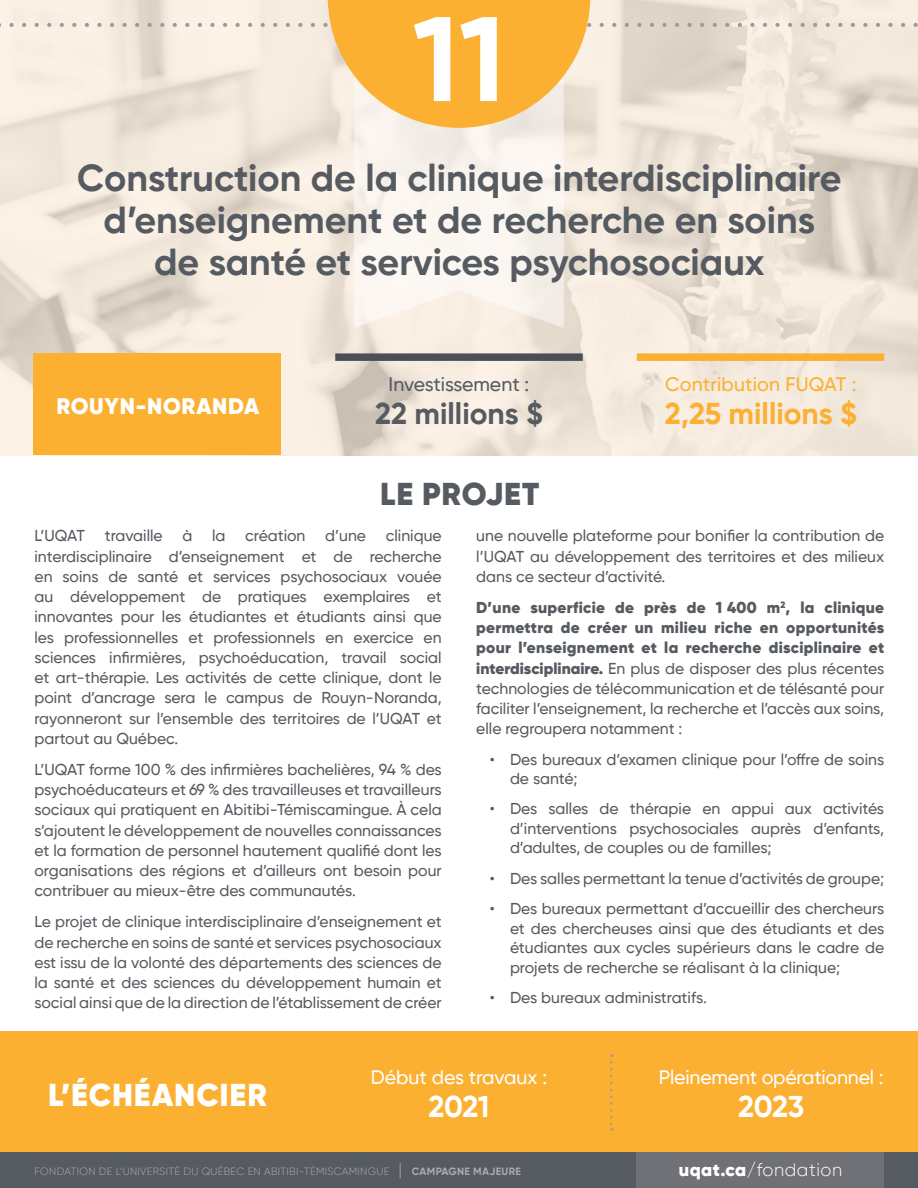
<style>
.page{position:relative;width:918px;height:1188px;background:#fff}
.page>*{position:absolute;margin:0;border:0;box-sizing:border-box;transform-origin:0 0}
.t1{font:700 120px "Gilroy";color:#fff}
.t2{font:700 37.5px/42px "Gilroy";color:#565b61;text-align:center}
.courant{font:900 31.5px "Gilroy";letter-spacing:.03em;color:#fff}
.courant-2{font:900 31.5px "Gilroy";letter-spacing:.03em;color:#565b61}
.courant-3{font:700 30px "Gilroy";color:#fbb031}
.courant-4{font:700 30px "Gilroy";color:#565b61}
.courant-5{font:700 30px "Gilroy";letter-spacing:-.01em;color:#fff}
.courant-6{font:900 22.5px "Gilroy";letter-spacing:.03em;color:#fff}
.courant-7{font:500 19.5px "Gilroy";letter-spacing:-.01em;color:#fff}
.courant-8{font:500 19.5px "Gilroy";letter-spacing:.01em;color:#fbb031}
.courant-9{font:500 19.5px "Gilroy";letter-spacing:-.005em;color:#565b61}
.t3{font:300 18px "Gilroy";letter-spacing:.03em;color:#fff}
.Courant_2{font:500 15.75px/20.2px "Gilroy";color:#565b61;text-align:justify}
.t4{font:300 10.5px "Gilroy";letter-spacing:.03em;color:#acaaad}
.s1{font-weight:900}
.s2{font-size:16.5px}
.s3{font-weight:700}
</style>
<div class="page">
<img style="left:0;top:128px;width:918px;height:327px">
<svg style="left:354px;top:128px;width:210px;height:200px;fill:#faf5ef"></svg>
<div style="left:0;top:1152px;width:918px;height:36px;background:#565b61"></div>
<div style="left:637px;top:1152px;width:247px;height:36px;background:#707176"></div>
<div style="left:34px;top:353px;width:247px;height:102px;background:#fbb031"></div>
<div style="left:0;top:1031px;width:918px;height:121px;background:#fbb031"></div>
<svg style="left:0;top:0;width:918px;height:128px;background:#f2dab4"></svg>
<div style="left:637px;top:353px;width:247px;height:8px;background:#fbb031"></div>
<div style="left:335px;top:353px;width:248px;height:8px;background:#4c5056"></div>
<svg style="left:610px;top:1055px;width:2px;height:76px"></svg>
<p class="t1" style="left:413px;top:-16px;width:94px">11</p>
<p class="t2" style="left:77px;top:157px;width:766px">Construction de la clinique interdisciplinaire d’enseignement et de recherche en soins de santé et services psychosociaux</p>
<p class="courant-6" style="left:57px;top:392px;width:204px">ROUYN-NORANDA</p>
<p class="courant-9" style="left:389px;top:372px;width:142px">Investissement :</p>
<p class="courant-4" style="left:375px;top:395px;width:169px">22 millions $</p>
<p class="courant-2" style="left:380px;top:474px;width:161px">LE PROJET</p>
<p class="courant-8" style="left:665px;top:372px;width:193px">Contribution FUQAT :</p>
<p class="courant-3" style="left:665px;top:395px;width:193px">2,25 millions $</p>
<p class="Courant_2" style="left:34px;top:526px;width:409px;text-indent:351px">clinique interdisciplinaire d’enseignement et de recherche en soins de santé et services psychosociaux vouée au développement de pratiques exemplaires et innovantes pour les étudiantes et étudiants ainsi que les professionnelles et professionnels en exercice en sciences infirmières, psychoéducation, travail social et art-thérapie. Les activités de cette clinique, dont le point d’ancrage sera le campus de Rouyn-Noranda, rayonneront sur l’ensemble des territoires de l’UQAT et partout au Québec.</p>
<p class="Courant_2" style="left:34px;top:759px;width:409px">L’UQAT forme 100 % des infirmières bachelières, 94 % des psychoéducateurs et 69 % des travailleuses et travailleurs sociaux qui pratiquent en Abitibi-Témiscamingue. À cela s’ajoutent le développement de nouvelles connaissances et la formation de personnel hautement qualifié dont les organisations des régions et d’ailleurs ont besoin pour contribuer au mieux-être des communautés.</p>
<p class="Courant_2" style="left:34px;top:912px;width:409px">Le projet de clinique interdisciplinaire d’enseignement et de recherche en soins de santé et services psychosociaux est issu de la volonté des départements des sciences de la santé et des sciences du développement humain et social ainsi que de la direction de l’établissement de créer</p>
<p class="Courant_2" style="left:34px;top:526px;width:52px">L’UQAT</p>
<p class="Courant_2" style="left:105px;top:526px;width:60px">travaille</p>
<p class="Courant_2" style="left:183px;top:526px;width:11px">à</p>
<p class="Courant_2" style="left:212px;top:526px;width:15px">la</p>
<p class="Courant_2" style="left:245px;top:526px;width:62px">création</p>
<p class="Courant_2" style="left:325px;top:526px;width:42px">d’une</p>
<p class="Courant_2" style="left:476px;top:526px;width:410px">une nouvelle plateforme pour bonifier la contribution de l’UQAT au développement des territoires et des milieux dans ce secteur d’activité.</p>
<p class="Courant_2" style="left:476px;top:597px;width:410px"><span class="s1">D’une superficie de près de 1 400 m</span><sup>2</sup><span class="s1">, la clinique permettra de créer un milieu riche en opportunités pour l’enseignement et la recherche disciplinaire et interdisciplinaire.</span> En plus de disposer des plus récentes technologies de télécommunication et de télésanté pour faciliter l’enseignement, la recherche et l’accès aux soins, elle regroupera notamment :</p>
<p class="Courant_2" style="left:510px;top:749px;width:376px;line-height:19.5px;text-indent:-20px">• Des bureaux d’examen clinique pour l’offre de soins de santé;</p>
<p class="Courant_2" style="left:510px;top:799px;width:376px;line-height:19.5px;text-indent:-20px">• Des salles de thérapie en appui aux activités d’interventions psychosociales auprès d’enfants, d’adultes, de couples ou de familles;</p>
<p class="Courant_2" style="left:490px;top:868px;width:396px">• Des salles permettant la tenue d’activités de groupe;</p>
<p class="Courant_2" style="left:510px;top:899px;width:376px;line-height:19.5px;text-indent:-20px">• Des bureaux permettant d’accueillir des chercheurs et des chercheuses ainsi que des étudiants et des étudiantes aux cycles supérieurs dans le cadre de projets de recherche se réalisant à la clinique;</p>
<p class="Courant_2" style="left:490px;top:987px;width:219px">• Des bureaux administratifs.</p>
<p class="courant" style="left:48px;top:1075px;width:220px">L’ÉCHÉANCIER</p>
<p class="courant-7" style="left:371px;top:1065px;width:178px">Début des travaux :</p>
<p class="courant-5" style="left:428px;top:1087px;width:63px">2021</p>
<p class="t4" style="left:35px;top:1165px;width:488px">FONDATION DE L’UNIVERSITÉ DU QUÉBEC EN ABITIBI-TÉMISCAMINGUE <span class="s2">|</span> <span class="s3">CAMPAGNE MAJEURE</span></p>
<p class="courant-7" style="left:659px;top:1065px;width:226px">Pleinement opérationnel :</p>
<p class="courant-5" style="left:738px;top:1087px;width:67px">2023</p>
<p class="t3" style="left:679px;top:1159px;width:165px"><span class="s1">uqat.ca</span>/fondation</p>
</div>
